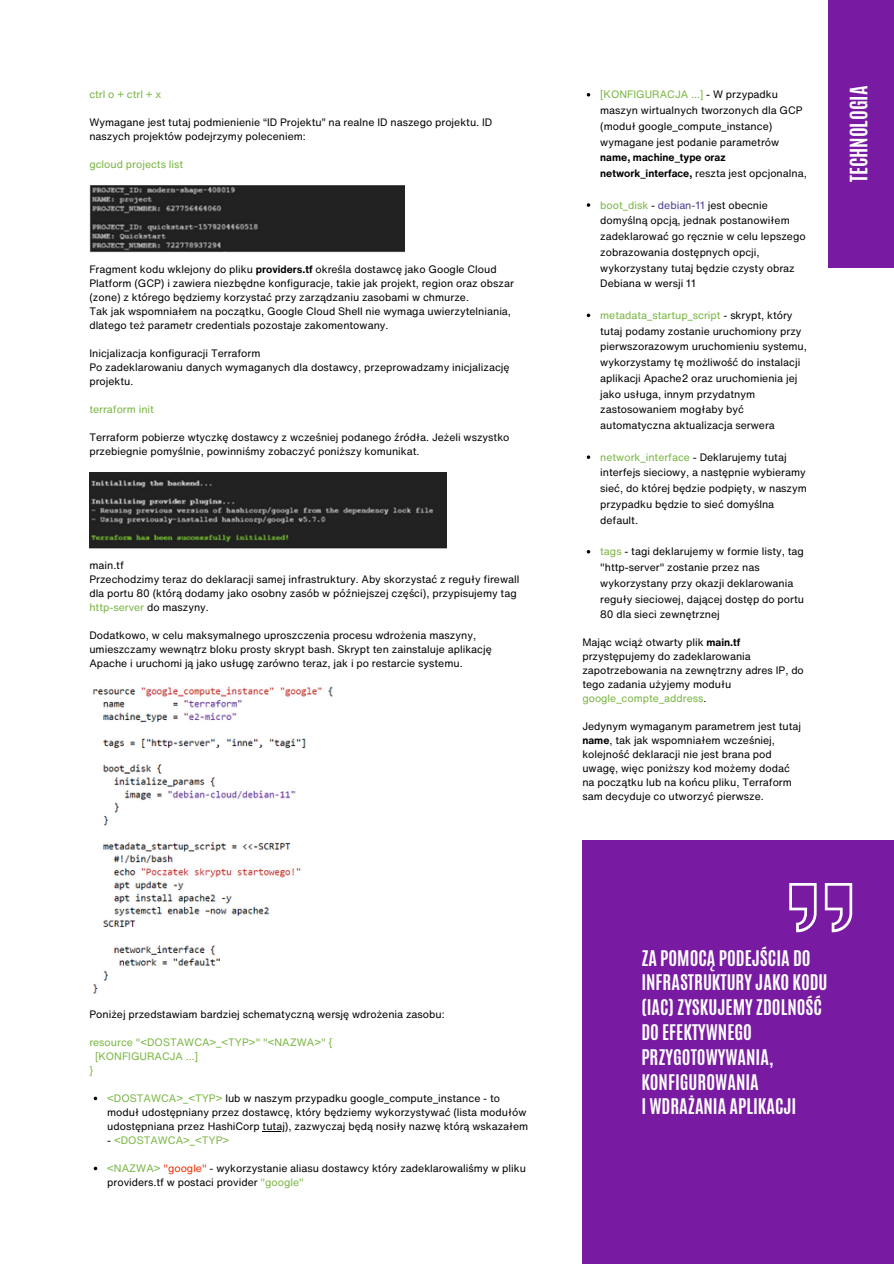
<style>
.page{position:relative;width:894px;height:1264px;background:#fff}
.page>*{position:absolute;margin:0;border:0;box-sizing:border-box;transform-origin:0 0}
.t1{font:700 20.1px "Antonio";color:#fff}
.t2{font:700 18px/24.8px "Antonio";color:#fff}
.t3{font:10.5px/15.8px "Helvetica Now Text";color:#000}
.t4{font:10.5px "Helvetica Now Text";color:#78b541}
.s1{color:#78b541}
.s2{font-weight:700}
.s3{color:#4d3b8c}
.s4{color:#000}
.s5{color:#ef2d03}
</style>
<div class="page">
<div style="left:582px;top:840px;width:311px;height:423px;background:#781aa2"></div>
<img style="left:89px;top:185px;width:315px;height:68px">
<img style="left:89px;top:473px;width:357px;height:75px">
<img style="left:92px;top:686px;width:241px;height:308px">
<svg style="left:586px;top:203px;width:4px;height:4px"></svg>
<svg style="left:586px;top:313px;width:4px;height:4px"></svg>
<svg style="left:586px;top:455px;width:4px;height:4px"></svg>
<svg style="left:94px;top:1096px;width:3px;height:4px"></svg>
<svg style="left:94px;top:1166px;width:3px;height:4px"></svg>
<div style="left:827px;top:0;width:66px;height:268px;background:#781aa2"></div>
<svg style="left:789px;top:883px;width:63px;height:49px"></svg>
<p class="t3" style="left:600px;top:86px;width:208px"><span class="s1">[KONFIGURACJA ...]</span> - W przypadku maszyn wirtualnych tworzonych dla GCP (moduł google_compute_instance) wymagane jest podanie parametrów <span class="s2">name, machine_type oraz network_interface,</span> reszta jest opcjonalna,</p>
<p class="t3" style="left:600px;top:197px;width:207px"><span class="s1">boot_disk</span> - <span class="s3">debian-11</span> jest obecnie domyślną opcją, jednak postanowiłem zadeklarować go ręcznie w celu lepszego zobrazowania dostępnych opcji, wykorzystany tutaj będzie czysty obraz Debiana w wersji 11</p>
<p class="t3" style="left:600px;top:307px;width:208px"><span class="s1">metadata_startup_script</span> - skrypt, który tutaj podamy zostanie uruchomiony przy pierwszorazowym uruchomieniu systemu, wykorzystamy tę możliwość do instalacji aplikacji Apache2 oraz uruchomienia jej jako usługa, innym przydatnym zastosowaniem mogłaby być automatyczna aktualizacja serwera</p>
<p class="t3" style="left:600px;top:449px;width:208px"><span class="s1">network_interface</span> - Deklarujemy tutaj interfejs sieciowy, a następnie wybieramy sieć, do której będzie podpięty, w naszym przypadku będzie to sieć domyślna default.</p>
<p class="t3" style="left:600px;top:543px;width:205px"><span class="s1">tags</span> - tagi deklarujemy w formie listy, tag "http-server" zostanie przez nas wykorzystany przy okazji deklarowania reguły sieciowej, dającej dostęp do portu 80 dla sieci zewnętrznej</p>
<p class="t4" style="left:89px;top:86px;width:74px">ctrl o + ctrl + x</p>
<p class="t3" style="left:89px;top:115px;width:404px;line-height:14px">Wymagane jest tutaj podmienienie “ID Projektu” na realne ID naszego projektu. ID naszych projektów podejrzymy poleceniem:</p>
<p class="t4" style="left:89px;top:156px;width:95px">gcloud projects list</p>
<p class="t3" style="left:89px;top:262px;width:426px;line-height:14px">Fragment kodu wklejony do pliku <span class="s2">providers.tf</span> określa dostawcę jako Google Cloud<br>Platform (GCP) i zawiera niezbędne konfiguracje, takie jak projekt, region oraz obszar (zone) z którego będziemy korzystać przy zarządzaniu zasobami w chmurze.</p>
<p class="t3" style="left:89px;top:304px;width:423px;line-height:14px">Tak jak wspomniałem na początku, Google Cloud Shell nie wymaga uwierzytelniania, dlatego też parametr credentials pozostaje zakomentowany.</p>
<p class="t3" style="left:89px;top:345px;width:173px">Inicjalizacja konfiguracji Terraform</p>
<p class="t3" style="left:89px;top:360px;width:421px;line-height:14px">Po zadeklarowaniu danych wymaganych dla dostawcy, przeprowadzamy inicjalizację projektu.</p>
<p class="t4" style="left:89px;top:402px;width:66px">terraform init</p>
<p class="t3" style="left:89px;top:430px;width:421px;line-height:14px">Terraform pobierze wtyczkę dostawcy z wcześniej podanego źródła. Jeżeli wszystko przebiegnie pomyślnie, powinniśmy zobaczyć poniższy komunikat.</p>
<p class="t3" style="left:89px;top:557px;width:36px">main.tf</p>
<p class="t3" style="left:89px;top:572px;width:431px;line-height:14px">Przechodzimy teraz do deklaracji samej infrastruktury. Aby skorzystać z reguły firewall dla portu 80 (którą dodamy jako osobny zasób w późniejszej części), przypisujemy tag <span class="s1">http-server</span> do maszyny.</p>
<p class="t3" style="left:89px;top:628px;width:404px;line-height:14px">Dodatkowo, w celu maksymalnego uproszczenia procesu wdrożenia maszyny, umieszczamy wewnątrz bloku prosty skrypt bash. Skrypt ten zainstaluje aplikację<br>Apache i uruchomi ją jako usługę zarówno teraz, jak i po restarcie systemu.</p>
<p class="t3" style="left:582px;top:635px;width:223px;line-height:14px">Mając wciąż otwarty plik <span class="s2">main.tf </span>przystępujemy do zadeklarowania zapotrzebowania na zewnętrzny adres IP, do tego zadania użyjemy modułu <span class="s1">google_compte_address</span>.</p>
<p class="t3" style="left:582px;top:719px;width:220px;line-height:14px">Jedynym wymaganym parametrem jest tutaj <span class="s2">name</span>, tak jak wspomniałem wcześniej, kolejność deklaracji nie jest brana pod uwagę, więc poniższy kod możemy dodać na początku lub na końcu pliku, Terraform sam decyduje co utworzyć pierwsze.</p>
<p class="t1" style="left:844px;top:182px;width:98px;rotate:-90deg">TECHNOLOGIA</p>
<p class="t3" style="left:89px;top:1006px;width:357px">Poniżej przedstawiam bardziej schematyczną wersję wdrożenia zasobu:</p>
<p class="t4" style="left:89px;top:1034px;width:244px">resource "&lt;DOSTAWCA&gt;_&lt;TYP&gt;" "&lt;NAZWA&gt;" {</p>
<p class="t4" style="left:95px;top:1048px;width:105px">[KONFIGURACJA ...]</p>
<p class="t4" style="left:89px;top:1062px;width:5px">}</p>
<p class="t3" style="left:107px;top:1090px;width:394px"><span class="s1">&lt;DOSTAWCA&gt;_&lt;TYP&gt;</span> lub w naszym przypadku google_compute_instance - to</p>
<p class="t3" style="left:107px;top:1104px;width:422px;line-height:14px">moduł udostępniany przez dostawcę, który będziemy wykorzystywać (lista modułów udostępniana przez HashiCorp tutaj), zazwyczaj będą nosiły nazwę którą wskazałem</p>
<p class="t4" style="left:107px;top:1132px;width:124px"><span class="s4">-</span> &lt;DOSTAWCA&gt;_&lt;TYP&gt;</p>
<p class="t3" style="left:107px;top:1160px;width:420px"><span class="s1">&lt;NAZWA&gt;</span> <span class="s5">"google"</span> - wykorzystanie aliasu dostawcy który zadeklarowaliśmy w pliku</p>
<p class="t3" style="left:107px;top:1174px;width:198px">providers.tf w postaci provider <span class="s1">"google"</span></p>
<h1 class="t2" style="left:641px;top:945px;width:188px">ZA POMOCĄ PODEJŚCIA DO<br>INFRASTRUKTURY JAKO KODU (IAC) ZYSKUJEMY ZDOLNOŚĆ<br>DO EFEKTYWNEGO<br>PRZYGOTOWYWANIA,<br>KONFIGUROWANIA<br>I WDRAŻANIA APLIKACJI</h1>
</div>
